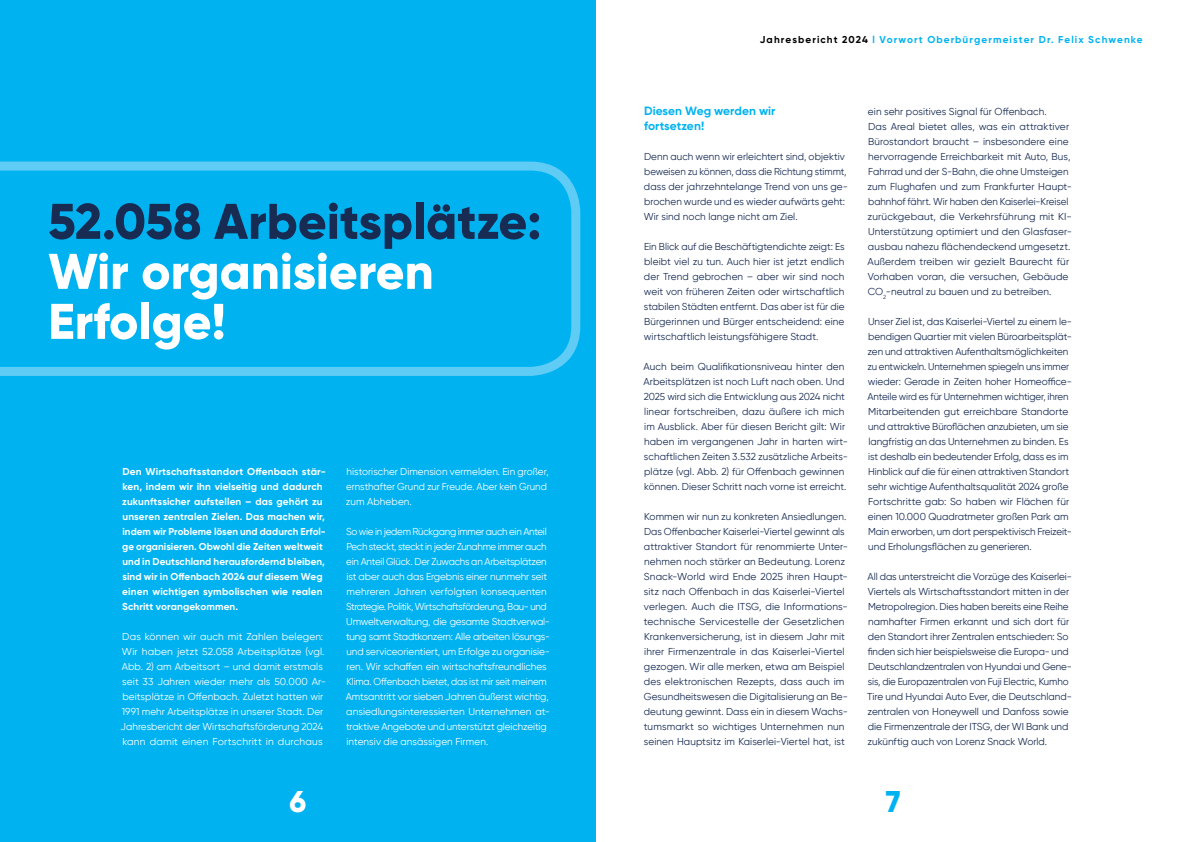
<style>
.page{position:relative;width:1191px;height:842px;background:#fff}
.page>*{position:absolute;margin:0;border:0;box-sizing:border-box;transform-origin:0 0}
.t1{font:800 50px/50px "Gilroy";color:#fff}
.t2{font:800 50px "Gilroy";color:#172b53}
.t3{font:800 30px "Gilroy";color:#00b3f0}
.t4{font:800 30px "Gilroy";color:#fff}
.t5{font:700 12px/15px "Gilroy";color:#00b3f0}
.t6{font:10px/15px "Gilroy";color:#172b53}
.t7{font:10px/15px "Gilroy";letter-spacing:-.005em;color:#fff}
.t8{font:700 10px/15px "Gilroy";letter-spacing:.01em;color:#fff}
.t9{font:700 10px "Gilroy";letter-spacing:.11em;color:#00b3f0}
.s1{color:#000}
</style>
<div class="page">
<div style="left:0;top:0;width:595px;height:842px;background:#00b3f0"></div>
<svg style="left:0;top:162px;width:580px;height:214px"></svg>
<h1 class="t2" style="left:48px;top:190px;width:494px">52.058 Arbeitsplätze:</h1>
<h1 class="t1" style="left:48px;top:246px;width:387px">Wir organisieren<br>Erfolge!</h1>
<p class="t8" style="left:122px;top:464px;width:205px">Den Wirtschaftsstandort Offenbach stär&shy;ken, indem wir ihn vielseitig und dadurch zukunftssicher aufstellen – das gehört zu unseren zentralen Zielen. Das machen wir, indem wir Probleme lösen und dadurch Erfol&shy;ge organisieren. Obwohl die Zeiten weltweit und in Deutschland herausfordernd bleiben, sind wir in Offenbach 2024 auf diesem Weg einen wichtigen symbolischen wie realen Schritt vorangekommen.</p>
<p class="t7" style="left:121px;top:629px;width:207px">Das können wir auch mit Zahlen belegen:<br>Wir haben jetzt 52.058 Arbeitsplätze (vgl.<br>Abb. 2) am Arbeitsort – und damit erstmals seit 33 Jahren wieder mehr als 50.000 Ar&shy;beitsplätze in Offenbach. Zuletzt hatten wir 1991 mehr Arbeitsplätze in unserer Stadt. Der Jahresbericht der Wirtschaftsförderung 2024 kann damit einen Fortschritt in durchaus</p>
<h2 class="t4" style="left:289px;top:783px;width:18px">6</h2>
<p class="t7" style="left:346px;top:464px;width:204px">historischer Dimension vermelden. Ein großer, ernsthafter Grund zur Freude. Aber kein Grund zum Abheben.</p>
<p class="t7" style="left:346px;top:524px;width:206px">So wie in jedem Rückgang immer auch ein Anteil Pech steckt, steckt in jeder Zunahme immer auch ein Anteil Glück. Der Zuwachs an Arbeitsplätzen ist aber auch das Ergebnis einer nunmehr seit mehreren Jahren verfolgten konsequenten Strategie. Politik, Wirtschaftsförderung, Bau- und Umweltverwaltung, die gesamte Stadtverwal&shy;tung samt Stadtkonzern: Alle arbeiten lösungs&shy;und serviceorientiert, um Erfolge zu organisie&shy;ren. Wir schaffen ein wirtschaftsfreundliches Klima. Offenbach bietet, das ist mir seit meinem Amtsantritt vor sieben Jahren äußerst wichtig, ansiedlungsinteressierten Unternehmen at&shy;traktive Angebote und unterstützt gleichzeitig intensiv die ansässigen Firmen.</p>
<p class="t9" style="left:760px;top:33px;width:384px"><span class="s1">Jahresbericht 2024</span> l Vorwort Oberbürgermeister Dr. Felix Schwenke</p>
<p class="t5" style="left:644px;top:103px;width:133px">Diesen Weg werden wir fortsetzen!</p>
<p class="t6" style="left:644px;top:149px;width:206px">Denn auch wenn wir erleichtert sind, objektiv beweisen zu können, dass die Richtung stimmt, dass der jahrzehntelange Trend von uns ge&shy;brochen wurde und es wieder aufwärts geht:<br>Wir sind noch lange nicht am Ziel.</p>
<p class="t6" style="left:644px;top:239px;width:202px;text-align:justify">Ein Blick auf die Beschäftigtendichte zeigt: Es bleibt viel zu tun. Auch hier ist jetzt endlich der Trend gebrochen – aber wir sind noch weit von früheren Zeiten oder wirtschaftlich stabilen Städten entfernt. Das aber ist für die Bürgerinnen und Bürger entscheidend: eine wirtschaftlich leistungsfähigere Stadt.</p>
<p class="t6" style="left:643px;top:359px;width:206px">Auch beim Qualifikationsniveau hinter den Arbeitsplätzen ist noch Luft nach oben. Und 2025 wird sich die Entwicklung aus 2024 nicht linear fortschreiben, dazu äußere ich mich im Ausblick. Aber für diesen Bericht gilt: Wir haben im vergangenen Jahr in harten wirt&shy;schaftlichen Zeiten 3.532 zusätzliche Arbeits&shy;plätze (vgl. Abb. 2) für Offenbach gewinnen können. Dieser Schritt nach vorne ist erreicht.</p>
<p class="t6" style="left:644px;top:509px;width:206px">Kommen wir nun zu konkreten Ansiedlungen.<br>Das Offenbacher Kaiserlei-Viertel gewinnt als attraktiver Standort für renommierte Unter&shy;nehmen noch stärker an Bedeutung. Lorenz Snack-World wird Ende 2025 ihren Haupt&shy;sitz nach Offenbach in das Kaiserlei-Viertel verlegen. Auch die ITSG, die Informations&shy;technische Servicestelle der Gesetzlichen Krankenversicherung, ist in diesem Jahr mit ihrer Firmenzentrale in das Kaiserlei-Viertel gezogen. Wir alle merken, etwa am Beispiel des elektronischen Rezepts, dass auch im Gesundheitswesen die Digitalisierung an Be&shy;deutung gewinnt. Dass ein in diesem Wachs&shy;tumsmarkt so wichtiges Unternehmen nun seinen Hauptsitz im Kaiserlei-Viertel hat, ist</p>
<p class="t6" style="left:867px;top:104px;width:206px">ein sehr positives Signal für Offenbach.<br>Das Areal bietet alles, was ein attraktiver Bürostandort braucht – insbesondere eine hervorragende Erreichbarkeit mit Auto, Bus, Fahrrad und der S-Bahn, die ohne Umsteigen zum Flughafen und zum Frankfurter Haupt&shy;bahnhof fährt. Wir haben den Kaiserlei-Kreisel zurückgebaut, die Verkehrsführung mit KI-Unterstützung optimiert und den Glasfaser&shy;ausbau nahezu flächendeckend umgesetzt.<br>Außerdem treiben wir gezielt Baurecht für Vorhaben voran, die versuchen, Gebäude CO<sub>2</sub>-neutral zu bauen und zu betreiben.</p>
<p class="t6" style="left:867px;top:314px;width:206px">Unser Ziel ist, das Kaiserlei-Viertel zu einem le&shy;bendigen Quartier mit vielen Büroarbeitsplät&shy;zen und attraktiven Aufenthaltsmöglichkeiten zu entwickeln. Unternehmen spiegeln uns immer wieder: Gerade in Zeiten hoher Homeoffice-Anteile wird es für Unternehmen wichtiger, ihren Mitarbeitenden gut erreichbare Standorte und attraktive Büroflächen anzubieten, um sie langfristig an das Unternehmen zu binden. Es ist deshalb ein bedeutender Erfolg, dass es im Hinblick auf die für einen attraktiven Standort sehr wichtige Aufenthaltsqualität 2024 große Fortschritte gab: So haben wir Flächen für einen 10.000 Quadratmeter großen Park am Main erworben, um dort perspektivisch Freizeit&shy;und Erholungsflächen zu generieren.</p>
<p class="t6" style="left:867px;top:569px;width:206px">All das unterstreicht die Vorzüge des Kaiserlei-Viertels als Wirtschaftsstandort mitten in der Metropolregion. Dies haben bereits eine Reihe namhafter Firmen erkannt und sich dort für den Standort ihrer Zentralen entschieden: So finden sich hier beispielsweise die Europa- und Deutschlandzentralen von Hyundai und Gene&shy;sis, die Europazentralen von Fuji Electric, Kumho Tire und Hyundai Auto Ever, die Deutschland&shy;zentralen von Honeywell und Danfoss sowie die Firmenzentrale der ITSG, der WI Bank und zukünftig auch von Lorenz Snack World.</p>
<h2 class="t3" style="left:886px;top:783px;width:16px">7</h2>
</div>
